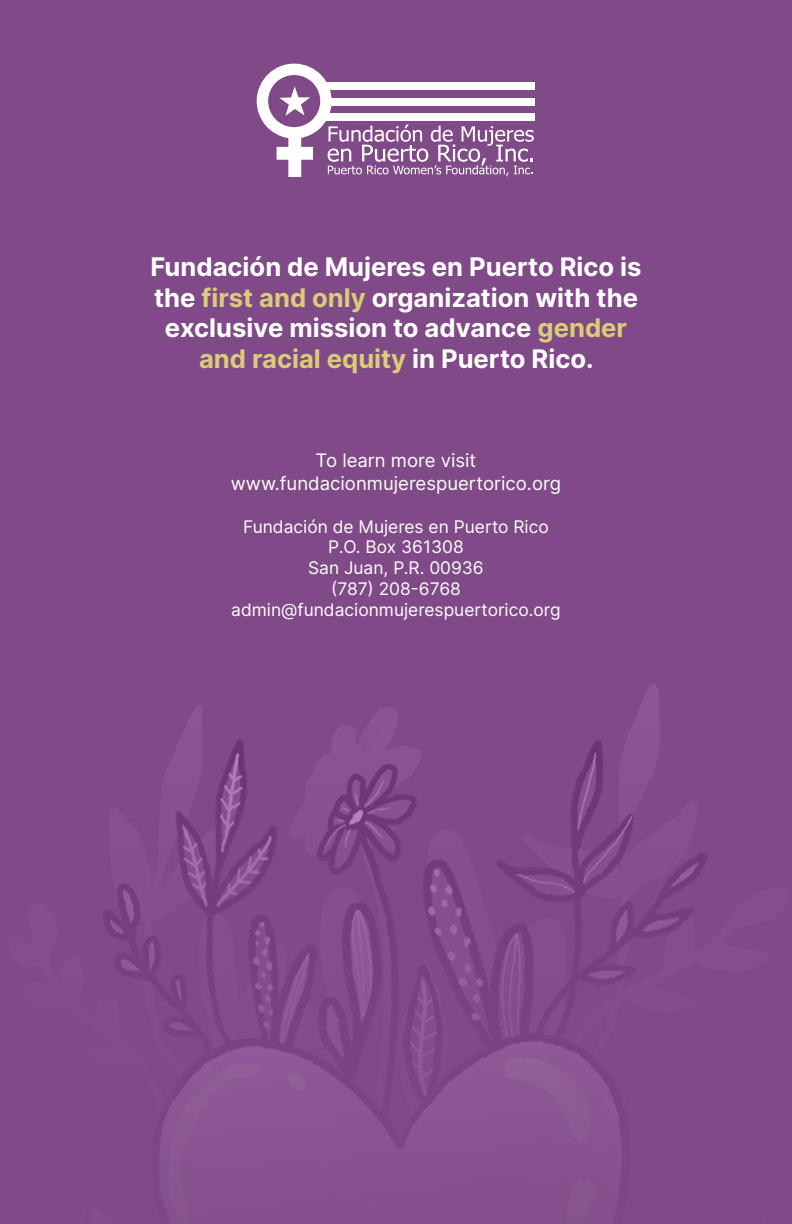
<style>
.page{position:relative;width:792px;height:1224px;background:#804987}
.page>*{position:absolute;margin:0;border:0;box-sizing:border-box;transform-origin:0 0}
.t1{font:700 25.6px/30.8px "Inter";color:#fff;text-align:center}
.t2{font:18.6px/22.2px "Inter";color:#fff;text-align:center}
.t3{font:17.4px/20.8px "Inter";color:#fff;text-align:center}
.s1{color:#dacd79}
</style>
<div class="page">
<img style="left:104px;top:685px;width:603px;height:533px">
<div style="left:325px;top:82px;width:210px;height:8px;background:#fff"></div>
<div style="left:325px;top:98px;width:210px;height:8px;background:#fff"></div>
<div style="left:325px;top:113px;width:210px;height:8px;background:#fff"></div>
<svg style="left:256px;top:63px;width:278px;height:114px"></svg>
<p class="t1" style="left:150px;top:251px;width:493px">Fundación de Mujeres en Puerto Rico is the <span class="s1">first and only</span> organization with the exclusive mission to advance <span class="s1">gender and racial equity</span> in Puerto Rico.</p>
<p class="t2" style="left:231px;top:449px;width:332px">To learn more visit www.fundacionmujerespuertorico.org</p>
<p class="t3" style="left:231px;top:516px;width:331px">Fundación de Mujeres en Puerto Rico<br>P.O. Box 361308<br>San Juan, P.R. 00936<br>(787) 208-6768 admin@fundacionmujerespuertorico.org</p>
</div>
